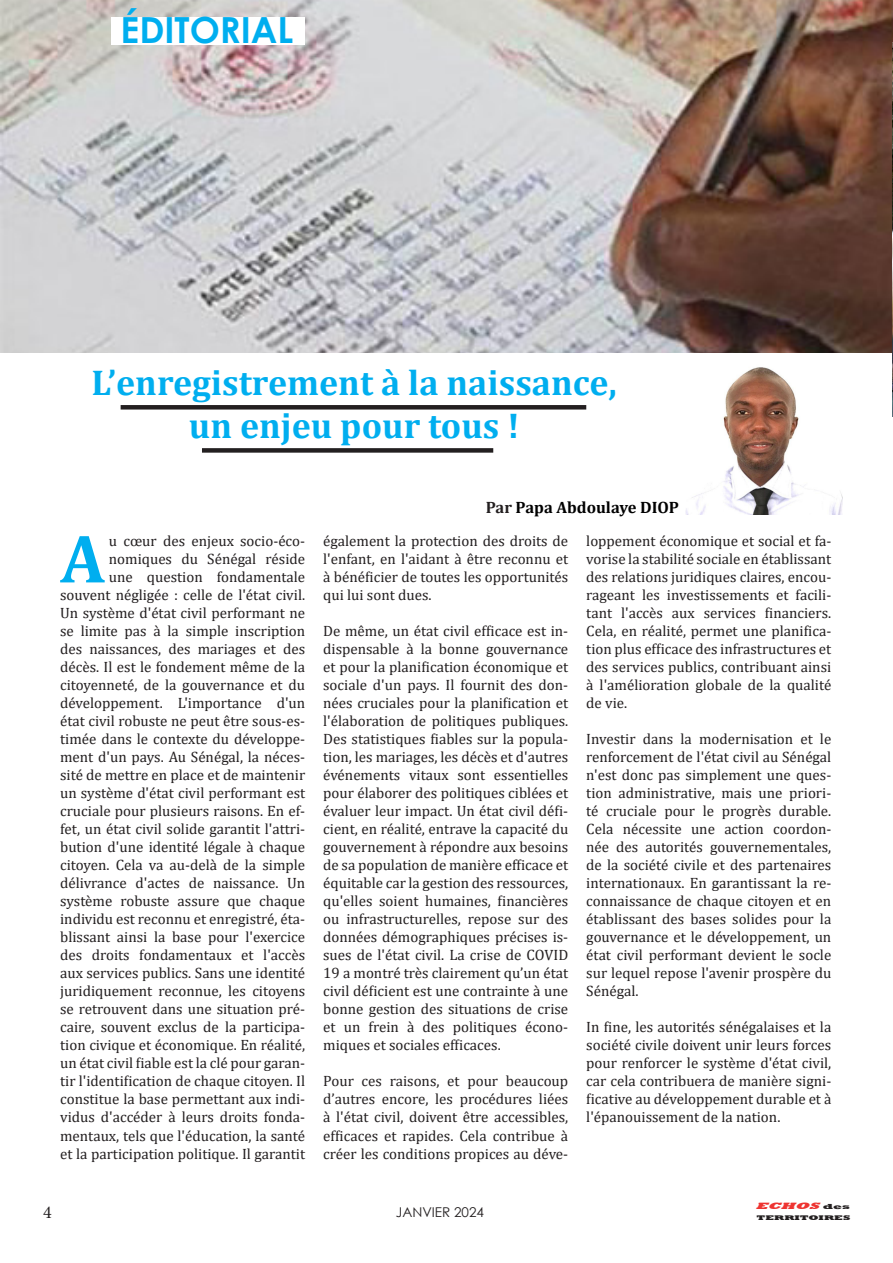
<style>
.page{position:relative;width:893px;height:1263px;background:#fff}
.page>*{position:absolute;margin:0;border:0;box-sizing:border-box;transform-origin:0 0}
.t1{font:700 69px "Cambria";color:#00aeef}
.t2{font:700 36px "Cambria";color:#00aeef}
.t3{font:700 36px "Century Gothic";color:#00aeef}
.t4{font:18px "Minion Pro";color:#231f20}
.t5{font:700 16.5px "Cambria";color:#000}
.t6{font:15px/18px "Cambria";color:#231f20;text-align:justify}
.t7{font:13.5px "Century Gothic";color:#231f20}
.t8{font:italic 800 9.45px "Rockwell";color:#ee3431;scale:1.72 1}
.t9{font:800 6.9px "Rockwell";color:#231f20;scale:1.72 1}
.s1{color:#231f20}
.s2{font-style:normal;font-size:7.5px;color:#231f20}
</style>
<div class="page">
<hr style="left:892px;top:0;width:1px;height:1263px;background:#fdcf8a">
<img style="left:685px;top:367px;width:157px;height:147px">
<img style="left:0;top:0;width:893px;height:353px">
<div style="left:121px;top:405px;width:465px;height:5px;background:#231f20"></div>
<div style="left:202px;top:448px;width:291px;height:5px;background:#231f20"></div>
<div style="left:112px;top:17px;width:193px;height:28px;background:#fff"></div>
<img style="left:892px;top:43px;width:1px;height:374px">
<p class="t3" style="left:121px;top:3px;width:174px">ÉDITORIAL</p>
<p class="t2" style="left:92px;top:357px;width:527px">L’enregistrement à la naissance,</p>
<p class="t2" style="left:189px;top:400px;width:332px">un enjeu pour tous !</p>
<p class="t5" style="left:486px;top:495px;width:195px"><span class="s1">Par</span> Papa Abdoulaye DIOP</p>
<p class="t6" style="left:60px;top:532px;width:247px;text-align:right">u cœur des enjeux socio-éco&shy;nomiques du Sénégal réside<br>une question fondamentale souvent négligée : celle de l'état civil.<br>Un système d'état civil performant ne se limite pas à la simple inscription des naissances, des mariages et des décès. Il est le fondement même de la citoyenneté, de la gouvernance et du développement. L'importance d'un état civil robuste ne peut être sous-es&shy;timée dans le contexte du développe&shy;ment d'un pays. Au Sénégal, la néces&shy;sité de mettre en place et de maintenir un système d'état civil performant est cruciale pour plusieurs raisons. En ef&shy;fet, un état civil solide garantit l'attri&shy;bution d'une identité légale à chaque citoyen. Cela va au-delà de la simple délivrance d'actes de naissance. Un système robuste assure que chaque individu est reconnu et enregistré, éta&shy;blissant ainsi la base pour l'exercice des droits fondamentaux et l'accès aux services publics. Sans une identité juridiquement reconnue, les citoyens se retrouvent dans une situation pré&shy;caire, souvent exclus de la participa&shy;tion civique et économique. En réalité, un état civil fiable est la clé pour garan&shy;tir l'identification de chaque citoyen. Il constitue la base permettant aux indi&shy;vidus d'accéder à leurs droits fonda&shy;mentaux, tels que l'éducation, la santé et la participation politique. Il garantit</p>
<p class="t6" style="left:323px;top:532px;width:247px">également la protection des droits de l'enfant, en l'aidant à être reconnu et à bénéficier de toutes les opportunités qui lui sont dues.</p>
<p class="t1" style="left:60px;top:510px;width:46px">A</p>
<p class="t6" style="left:323px;top:622px;width:247px">De même, un état civil efficace est in&shy;dispensable à la bonne gouvernance et pour la planification économique et sociale d'un pays. Il fournit des don&shy;nées cruciales pour la planification et l'élaboration de politiques publiques.<br>Des statistiques fiables sur la popula&shy;tion, les mariages, les décès et d'autres événements vitaux sont essentielles pour élaborer des politiques ciblées et évaluer leur impact. Un état civil défi&shy;cient, en réalité, entrave la capacité du gouvernement à répondre aux besoins de sa population de manière efficace et équitable car la gestion des ressources, qu'elles soient humaines, financières ou infrastructurelles, repose sur des données démographiques précises is&shy;sues de l'état civil. La crise de COVID 19 a montré très clairement qu’un état civil déficient est une contrainte à une bonne gestion des situations de crise et un frein à des politiques écono&shy;miques et sociales efficaces.</p>
<p class="t6" style="left:323px;top:1072px;width:247px">Pour ces raisons, et pour beaucoup d’autres encore, les procédures liées à l'état civil, doivent être accessibles, efficaces et rapides. Cela contribue à créer les conditions propices au déve-</p>
<p class="t4" style="left:43px;top:1200px;width:10px">4</p>
<p class="t7" style="left:396px;top:1203px;width:90px">JANVIER 2024</p>
<p class="t6" style="left:586px;top:532px;width:247px">loppement économique et social et fa&shy;vorise la stabilité sociale en établissant des relations juridiques claires, encou&shy;rageant les investissements et facili&shy;tant l'accès aux services financiers.<br>Cela, en réalité, permet une planifica&shy;tion plus efficace des infrastructures et des services publics, contribuant ainsi à l'amélioration globale de la qualité de vie.</p>
<p class="t6" style="left:586px;top:730px;width:247px">Investir dans la modernisation et le renforcement de l'état civil au Sénégal n'est donc pas simplement une ques&shy;tion administrative, mais une priori&shy;té cruciale pour le progrès durable.<br>Cela nécessite une action coordon&shy;née des autorités gouvernementales, de la société civile et des partenaires internationaux. En garantissant la re&shy;connaissance de chaque citoyen et en établissant des bases solides pour la gouvernance et le développement, un état civil performant devient le socle sur lequel repose l'avenir prospère du Sénégal.</p>
<p class="t6" style="left:586px;top:1018px;width:247px">In fine, les autorités sénégalaises et la société civile doivent unir leurs forces pour renforcer le système d'état civil, car cela contribuera de manière signi&shy;ficative au développement durable et à l'épanouissement de la nation.</p>
<p class="t8" style="left:755px;top:1200px;width:57px">ECHOS <span class="s2">d e s</span></p>
<p class="t9" style="left:756px;top:1213px;width:56px">TERRITOIRES</p>
</div>
